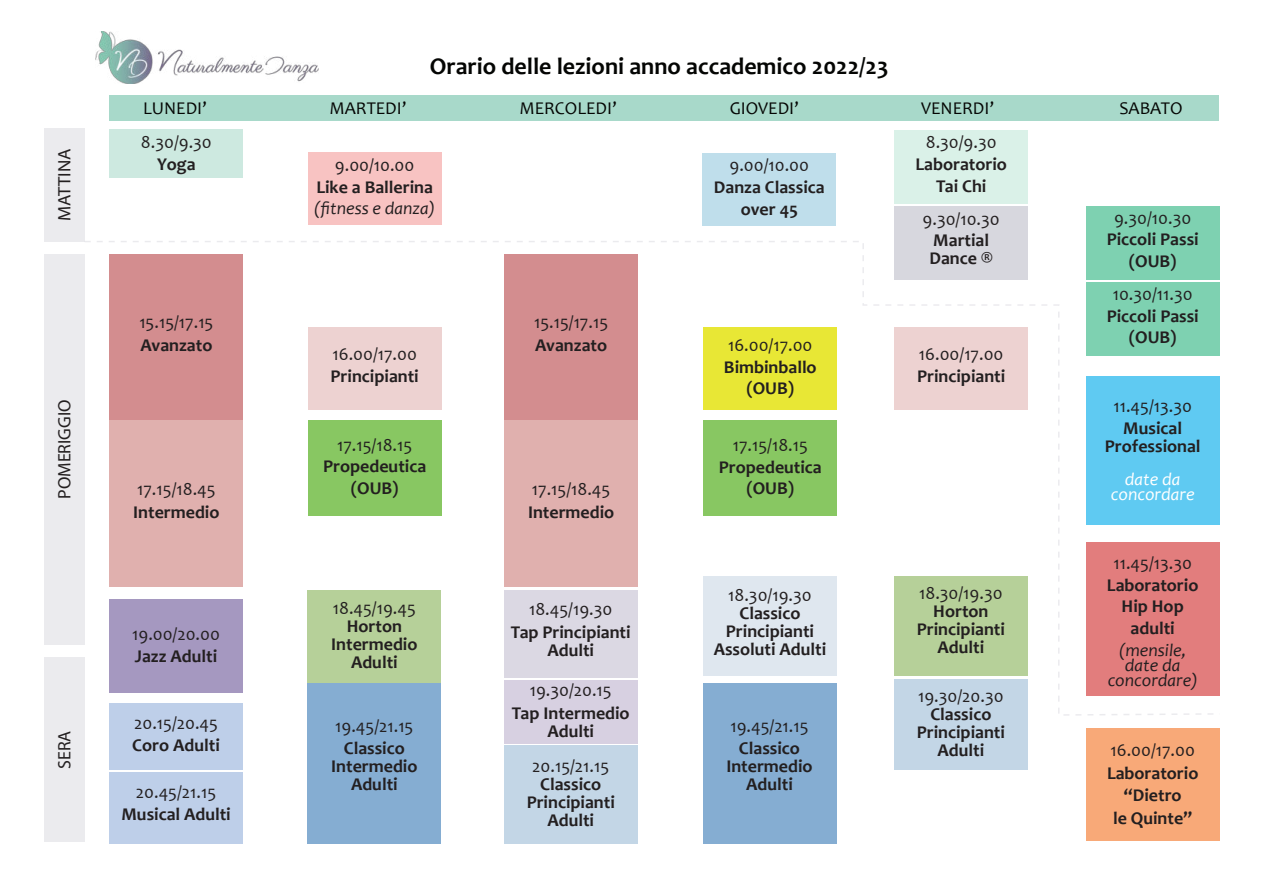
<style>
.page{position:relative;width:1263px;height:893px;background:#fff}
.page>*{position:absolute;margin:0;border:0;box-sizing:border-box;transform-origin:0 0}
.t1{font:700 24px "Candara";color:#040503}
.t2{font:700 18px/18px "Candara";color:#231f20;text-align:center}
.t3{font:18px "Candara";color:#231f20}
.t4{font:18px "Candara";color:#040503}
.t5{font:italic 18px/15px "Candara";color:#231f20;text-align:center}
.t6{font:italic 18px/15px "Candara";color:#fff;text-align:center}
.t7{font:18px "Myriad Pro";color:#231f20}
.t8{font:18px "Myriad Pro";color:#231f20;scale:1.04 1}
</style>
<div class="page">
<div style="left:109px;top:95px;width:1109px;height:25px;background:#a8d9ca"></div>
<div style="left:1086px;top:206px;width:134px;height:74px;background:#7ed1b1"></div>
<img style="left:95px;top:31px;width:224px;height:52px">
<div style="left:44px;top:128px;width:41px;height:114px;background:#ebebee"></div>
<div style="left:44px;top:254px;width:41px;height:391px;background:#ebebee"></div>
<div style="left:44px;top:657px;width:41px;height:185px;background:#ebebee"></div>
<div style="left:1086px;top:728px;width:134px;height:112px;background:#f8a978"></div>
<div style="left:109px;top:129px;width:134px;height:49px;background:#cde9e0"></div>
<div style="left:308px;top:153px;width:134px;height:72px;background:#f8c3c2"></div>
<div style="left:702px;top:153px;width:134px;height:72px;background:#bfdeeb"></div>
<div style="left:894px;top:130px;width:134px;height:74px;background:#daf1e8"></div>
<div style="left:894px;top:206px;width:134px;height:74px;background:#d7d7de"></div>
<svg style="left:85px;top:241px;width:1135px;height:475px"></svg>
<div style="left:1086px;top:543px;width:134px;height:153px;background:#e27d7d"></div>
<div style="left:109px;top:599px;width:134px;height:94px;background:#a598c0"></div>
<div style="left:109px;top:703px;width:134px;height:67px;background:#becfe9"></div>
<div style="left:307px;top:591px;width:134px;height:93px;background:#b6d099"></div>
<div style="left:504px;top:746px;width:134px;height:98px;background:#c3d6e6"></div>
<div style="left:307px;top:684px;width:134px;height:160px;background:#85add2"></div>
<div style="left:504px;top:590px;width:134px;height:87px;background:#dbd8e3"></div>
<div style="left:504px;top:680px;width:134px;height:63px;background:#d7d0e1"></div>
<div style="left:109px;top:772px;width:134px;height:72px;background:#becfe9"></div>
<div style="left:894px;top:576px;width:134px;height:100px;background:#b6d099"></div>
<div style="left:703px;top:684px;width:134px;height:160px;background:#85add2"></div>
<div style="left:703px;top:576px;width:134px;height:100px;background:#dfe7ef"></div>
<div style="left:894px;top:679px;width:134px;height:90px;background:#c3d6e6"></div>
<p class="t8" style="left:54px;top:221px;width:71px;rotate:-90deg">MATTINA</p>
<p class="t7" style="left:54px;top:499px;width:101px;rotate:-90deg">POMERIGGIO</p>
<p class="t7" style="left:54px;top:769px;width:40px;rotate:-90deg">SERA</p>
<h1 class="t1" style="left:430px;top:56px;width:460px">Orario delle lezioni anno accademico 2022/23</h1>
<p class="t4" style="left:143px;top:101px;width:65px">LUNEDI’</p>
<p class="t4" style="left:329px;top:101px;width:78px">MARTEDI’</p>
<p class="t4" style="left:1119px;top:101px;width:65px">SABATO</p>
<p class="t4" style="left:519px;top:101px;width:99px">MERCOLEDI’</p>
<p class="t4" style="left:730px;top:101px;width:71px">GIOVEDI’</p>
<p class="t4" style="left:921px;top:101px;width:74px">VENERDI’</p>
<p class="t3" style="left:141px;top:135px;width:72px">8.30/9.30</p>
<p class="t2" style="left:157px;top:156px;width:40px">Yoga</p>
<p class="t3" style="left:335px;top:158px;width:81px">9.00/10.00</p>
<p class="t2" style="left:316px;top:179px;width:118px">Like a Ballerina</p>
<p class="t5" style="left:314px;top:201px;width:122px">(fitness e danza)</p>
<p class="t3" style="left:729px;top:159px;width:81px">9.00/10.00</p>
<p class="t2" style="left:714px;top:178px;width:112px;line-height:21.6px">Danza Classica over 45</p>
<p class="t3" style="left:926px;top:136px;width:72px">8.30/9.30</p>
<p class="t2" style="left:915px;top:155px;width:93px;line-height:21.6px">Laboratorio<br>Tai Chi</p>
<p class="t3" style="left:923px;top:212px;width:79px">9.30/10.30</p>
<p class="t2" style="left:929px;top:233px;width:65px;text-align:left">Martial<br>Dance ®</p>
<p class="t3" style="left:1114px;top:211px;width:79px">9.30/10.30</p>
<p class="t2" style="left:1107px;top:230px;width:94px;line-height:21.6px">Piccoli Passi (OUB)</p>
<p class="t3" style="left:139px;top:316px;width:76px">15.15/17.15</p>
<p class="t2" style="left:140px;top:337px;width:73px">Avanzato</p>
<p class="t3" style="left:137px;top:482px;width:80px">17.15/18.45</p>
<p class="t2" style="left:133px;top:504px;width:88px">Intermedio</p>
<p class="t3" style="left:332px;top:347px;width:86px">16.00/17.00</p>
<p class="t2" style="left:331px;top:368px;width:90px">Principianti</p>
<p class="t3" style="left:337px;top:438px;width:77px">17.15/18.15</p>
<p class="t2" style="left:323px;top:457px;width:105px;line-height:21.6px">Propedeutica (OUB)</p>
<p class="t3" style="left:534px;top:316px;width:76px">15.15/17.15</p>
<p class="t2" style="left:535px;top:337px;width:73px">Avanzato</p>
<p class="t3" style="left:728px;top:338px;width:86px">16.00/17.00</p>
<p class="t2" style="left:724px;top:358px;width:94px;line-height:21.6px">Bimbinballo (OUB)</p>
<p class="t3" style="left:532px;top:483px;width:80px">17.15/18.45</p>
<p class="t2" style="left:528px;top:504px;width:88px">Intermedio</p>
<p class="t3" style="left:733px;top:438px;width:77px">17.15/18.15</p>
<p class="t2" style="left:719px;top:457px;width:105px;line-height:21.6px">Propedeutica (OUB)</p>
<p class="t3" style="left:919px;top:347px;width:86px">16.00/17.00</p>
<p class="t2" style="left:917px;top:368px;width:90px">Principianti</p>
<p class="t3" style="left:1113px;top:287px;width:81px">10.30/11.30</p>
<p class="t2" style="left:1107px;top:306px;width:94px;line-height:21.6px">Piccoli Passi (OUB)</p>
<p class="t3" style="left:1113px;top:399px;width:80px">11.45/13.30</p>
<p class="t2" style="left:1105px;top:421px;width:97px">Musical<br>Professional</p>
<p class="t6" style="left:1111px;top:472px;width:85px">date da concordare</p>
<p class="t3" style="left:132px;top:627px;width:89px">19.00/20.00</p>
<p class="t2" style="left:135px;top:649px;width:84px">Jazz Adulti</p>
<p class="t3" style="left:134px;top:716px;width:85px">20.15/20.45</p>
<p class="t2" style="left:132px;top:737px;width:89px">Coro Adulti</p>
<p class="t3" style="left:136px;top:785px;width:82px">20.45/21.15</p>
<p class="t2" style="left:121px;top:806px;width:111px">Musical Adulti</p>
<p class="t3" style="left:333px;top:601px;width:85px">18.45/19.45</p>
<p class="t2" style="left:331px;top:618px;width:88px">Horton<br>Intermedio<br>Adulti</p>
<p class="t3" style="left:335px;top:719px;width:80px">19.45/21.15</p>
<p class="t2" style="left:331px;top:741px;width:88px">Classico<br>Intermedio<br>Adulti</p>
<p class="t3" style="left:529px;top:603px;width:85px">18.45/19.30</p>
<p class="t2" style="left:511px;top:624px;width:121px">Tap Principianti<br>Adulti</p>
<p class="t3" style="left:530px;top:684px;width:84px">19.30/20.15</p>
<p class="t2" style="left:512px;top:706px;width:119px">Tap Intermedio<br>Adulti</p>
<p class="t3" style="left:532px;top:759px;width:78px">20.15/21.15</p>
<p class="t2" style="left:527px;top:777px;width:90px">Classico<br>Principianti<br>Adulti</p>
<p class="t3" style="left:728px;top:588px;width:85px">18.30/19.30</p>
<p class="t2" style="left:714px;top:605px;width:114px">Classico<br>Principianti<br>Assoluti Adulti</p>
<p class="t3" style="left:730px;top:719px;width:80px">19.45/21.15</p>
<p class="t2" style="left:726px;top:741px;width:88px">Classico<br>Intermedio<br>Adulti</p>
<p class="t3" style="left:919px;top:587px;width:85px">18.30/19.30</p>
<p class="t2" style="left:917px;top:604px;width:90px">Horton<br>Principianti<br>Adulti</p>
<p class="t3" style="left:918px;top:689px;width:87px">19.30/20.30</p>
<p class="t2" style="left:917px;top:707px;width:90px">Classico<br>Principianti<br>Adulti</p>
<p class="t3" style="left:1113px;top:556px;width:80px">11.45/13.30</p>
<p class="t2" style="left:1107px;top:576px;width:93px;line-height:21.6px">Laboratorio<br>Hip Hop adulti</p>
<p class="t5" style="left:1108px;top:642px;width:92px">(mensile, date da concordare)</p>
<p class="t3" style="left:1110px;top:743px;width:86px">16.00/17.00</p>
<p class="t2" style="left:1107px;top:763px;width:93px;line-height:22.5px">Laboratorio “Dietro<br>le Quinte”</p>
</div>
